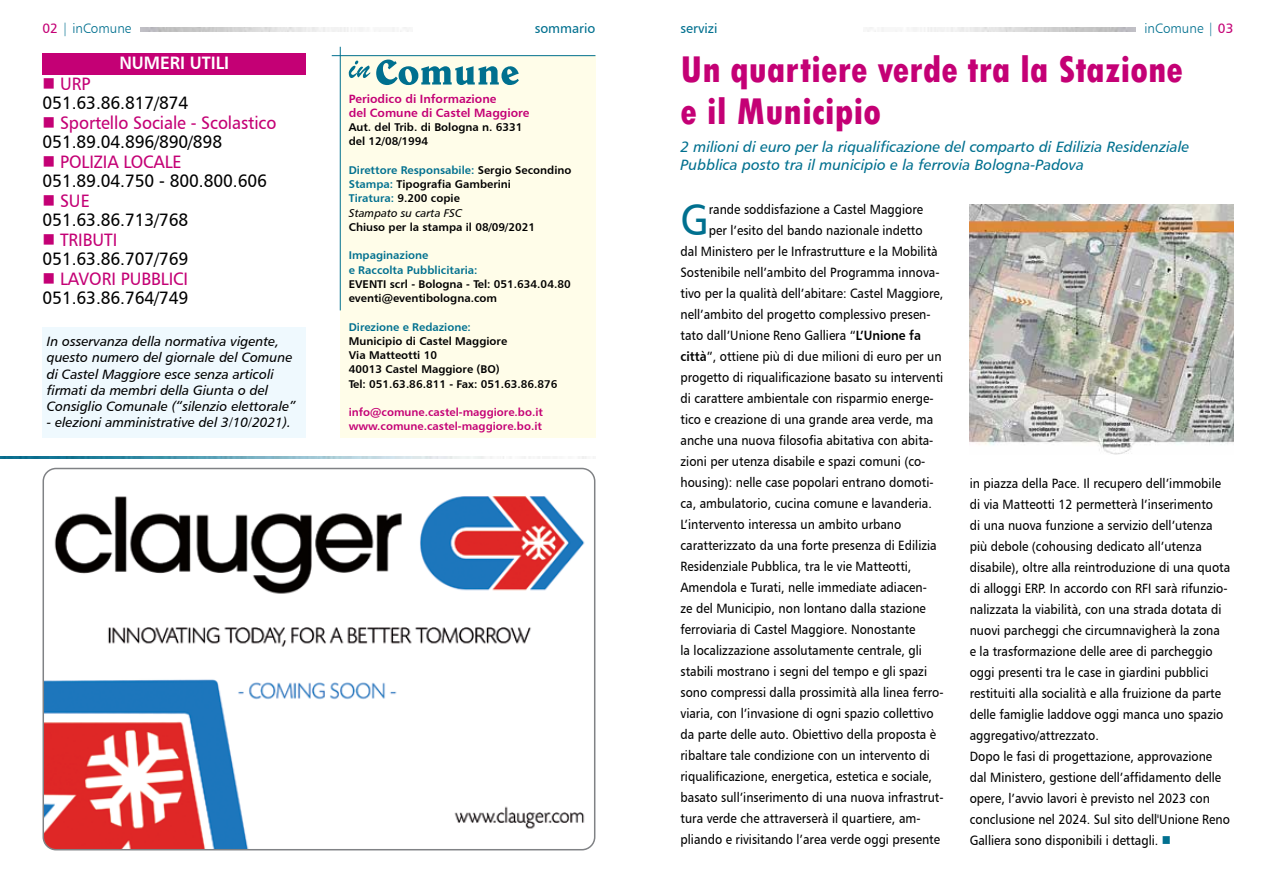
<style>
.page{position:relative;width:1276px;height:893px;background:#fff}
.page>*{position:absolute;margin:0;border:0;box-sizing:border-box;transform-origin:0 0}
.t1{font:43.8px "Humanist 777 BT Roman B";color:#00708f;scale:.91 1}
.t2{font:800 condensed 39px/42px "Tw Cen";color:#c40075}
.t3{font:18px/19.5px "Humanist 777 BT Roman B";letter-spacing:-.005em;color:#000;scale:.95 1}
.t4{font:18px/19.5px "Humanist 777 BT Roman B";letter-spacing:-.005em;color:#c40075;scale:.95 1}
.t5{font:18px "Humanist 777 BT Bold B";letter-spacing:-.005em;color:#fff;scale:.95 1}
.t6{font:15px/18px "Humanist 777 BT Italic B";color:#00708f}
.t7{font:13.5px/21px "Humanist 777 BT Roman B";color:#000;scale:.91 1}
.t8{font:13.5px/16.2px "Humanist 777 BT Italic B";color:#000}
.t9{font:13.5px "Humanist 777 BT Light B";color:#00708f}
.t10{font:13.5px "Humanist 777 BT Roman B";color:#00708f}
.t11{font:12px/14.2px "Humanist 777 BT Bold B";color:#c40075}
.t12{font:11.25px/14.2px "Humanist 777 BT Bold B";color:#000}
.t13{font:11.25px/14.2px "Humanist 777 BT Bold B";color:#c40075}
.t14{font:11.25px/14.2px "Humanist 777 BT Bold B";color:#00708f}
.t15{font:11.25px "Humanist 777 BT Italic B";color:#000}
.s1{font-family:"Humanist 777 BT Roman B";color:#c40075}
.s2{color:#c40075}
.s3{color:#000}
.s4{color:#00708f}
.s5{font-family:"Humanist 777 BT Bold B"}
</style>
<div class="page">
<img style="left:140px;top:28px;width:269px;height:4px">
<div style="left:43px;top:53px;width:263px;height:21px;background:#c40075"></div>
<div style="left:340px;top:55px;width:255px;height:383px;background:#fffde9"></div>
<svg style="left:349px;top:60px;width:170px;height:25px"></svg>
<hr style="left:332px;top:55px;width:263px;height:1px;background:#00708f">
<hr style="left:340px;top:47px;width:1px;height:263px;background:#00708f">
<img style="left:0;top:456px;width:587px;height:2px">
<img style="left:867px;top:28px;width:268px;height:4px">
<div style="left:43px;top:327px;width:263px;height:111px;background:#eff9fe"></div>
<img style="left:43px;top:468px;width:552px;height:382px">
<div style="left:43px;top:468px;width:552px;height:382px;border:2px solid #808285;border-radius:13px"></div>
<img style="left:969px;top:204px;width:264px;height:251px">
<p class="t9" style="left:43px;top:20px;width:90px"><span class="s1">02</span> | inComune</p>
<p class="t10" style="left:535px;top:19px;width:62px">sommario</p>
<h3 class="t5" style="left:119px;top:51px;width:117px">NUMERI UTILI</h3>
<h3 class="t3" style="left:43px;top:74px;width:155px"><span class="s2">■ URP<br></span>051.63.86.817/874</h3>
<h3 class="t4" style="left:43px;top:113px;width:248px">■ Sportello Sociale - Scolastico<br><span class="s3">051.89.04.896/890/898</span></h3>
<h3 class="t3" style="left:43px;top:152px;width:238px"><span class="s2">■ POLIZIA LOCALE<br></span>051.89.04.750 - 800.800.606</h3>
<h3 class="t3" style="left:43px;top:191px;width:155px"><span class="s2">■ SUE<br></span>051.63.86.713/768</h3>
<h3 class="t3" style="left:43px;top:230px;width:155px"><span class="s2">■ TRIBUTI<br></span>051.63.86.707/769</h3>
<h3 class="t3" style="left:43px;top:269px;width:155px"><span class="s2">■ LAVORI PUBBLICI<br></span>051.63.86.764/749</h3>
<p class="t8" style="left:47px;top:333px;width:250px">In osservanza della normativa vigente, questo numero del giornale del Comune di Castel Maggiore esce senza articoli firmati da membri della Giunta o del Consiglio Comunale (“silenzio elettorale”</p>
<p class="t8" style="left:47px;top:414px;width:246px">- elezioni amministrative del 3/10/2021).</p>
<p class="t11" style="left:349px;top:91px;width:182px">Periodico di Informazione<br>del Comune di Castel Maggiore</p>
<p class="t12" style="left:349px;top:120px;width:175px">Aut. del Trib. di Bologna n. 6331 del 12/08/1994</p>
<p class="t12" style="left:349px;top:163px;width:224px"><span class="s4">Direttore Responsabile:</span> Sergio Secondino<br><span class="s4">Stampa:</span> Tipografia Gamberini<br><span class="s4">Tiratura:</span> 9.200 copie</p>
<p class="t15" style="left:349px;top:206px;width:115px">Stampato su carta FSC</p>
<p class="t12" style="left:349px;top:220px;width:188px">Chiuso per la stampa il 08/09/2021</p>
<p class="t14" style="left:349px;top:248px;width:130px">Impaginazione<br>e Raccolta Pubblicitaria:</p>
<p class="t12" style="left:349px;top:277px;width:223px">EVENTI scrl - Bologna - Tel: 051.634.04.80 eventi@eventibologna.com</p>
<p class="t14" style="left:349px;top:319px;width:124px">Direzione e Redazione:</p>
<p class="t12" style="left:349px;top:334px;width:210px">Municipio di Castel Maggiore<br>Via Matteotti 10<br>40013 Castel Maggiore (BO)<br>Tel: 051.63.86.811 - Fax: 051.63.86.876</p>
<p class="t13" style="left:349px;top:405px;width:196px">info@comune.castel-maggiore.bo.it www.comune.castel-maggiore.bo.it</p>
<p class="t10" style="left:680px;top:19px;width:39px">servizi</p>
<p class="t9" style="left:1144px;top:20px;width:90px">inComune | <span class="s1">03</span></p>
<h2 class="t2" style="left:680px;top:49px;width:504px">Un quartiere verde tra la Stazione e il Municipio</h2>
<p class="t6" style="left:680px;top:137px;width:510px">2 milioni di euro per la riqualificazione del comparto di Edilizia Residenziale<br>Pubblica posto tra il municipio e la ferrovia Bologna-Padova</p>
<h1 class="t1" style="left:680px;top:193px;width:33px">G</h1>
<p class="t7" style="left:709px;top:199px;width:237px">rande soddisfazione a Castel Maggiore</p>
<p class="t7" style="left:709px;top:220px;width:236px">per l’esito del bando nazionale indetto</p>
<p class="t7" style="left:680px;top:241px;width:284px">dal Ministero per le Infrastrutture e la Mobilità</p>
<p class="t7" style="left:680px;top:262px;width:286px">Sostenibile nell’ambito del Programma innova-</p>
<p class="t7" style="left:680px;top:283px;width:290px">tivo per la qualità dell’abitare: Castel Maggiore,</p>
<p class="t7" style="left:680px;top:304px;width:276px">nell’ambito del progetto complessivo presen-</p>
<p class="t7" style="left:680px;top:325px;width:266px">tato dall’Unione Reno Galliera “<span class="s5">L’Unione fa</span></p>
<p class="t7" style="left:680px;top:346px;width:288px"><span class="s5">città</span>”, ottiene più di due milioni di euro per un</p>
<p class="t7" style="left:680px;top:367px;width:290px">progetto di riqualificazione basato su interventi</p>
<p class="t7" style="left:680px;top:388px;width:280px">di carattere ambientale con risparmio energe-</p>
<p class="t7" style="left:680px;top:409px;width:279px">tico e creazione di una grande area verde, ma</p>
<p class="t7" style="left:680px;top:430px;width:279px">anche una nuova filosofia abitativa con abita-</p>
<p class="t7" style="left:680px;top:451px;width:271px">zioni per utenza disabile e spazi comuni (co-</p>
<p class="t7" style="left:680px;top:472px;width:279px">housing): nelle case popolari entrano domoti-</p>
<p class="t7" style="left:680px;top:493px;width:278px">ca, ambulatorio, cucina comune e lavanderia.</p>
<p class="t7" style="left:680px;top:514px;width:244px">L’intervento interessa un ambito urbano</p>
<p class="t7" style="left:680px;top:535px;width:283px">caratterizzato da una forte presenza di Edilizia</p>
<p class="t7" style="left:680px;top:556px;width:255px">Residenziale Pubblica, tra le vie Matteotti,</p>
<p class="t7" style="left:680px;top:577px;width:272px">Amendola e Turati, nelle immediate adiacen-</p>
<p class="t7" style="left:680px;top:598px;width:271px">ze del Municipio, non lontano dalla stazione</p>
<p class="t7" style="left:680px;top:619px;width:260px">ferroviaria di Castel Maggiore. Nonostante</p>
<p class="t7" style="left:680px;top:640px;width:267px">la localizzazione assolutamente centrale, gli</p>
<p class="t7" style="left:680px;top:661px;width:272px">stabili mostrano i segni del tempo e gli spazi</p>
<p class="t7" style="left:680px;top:682px;width:291px">sono compressi dalla prossimità alla linea ferro-</p>
<p class="t7" style="left:680px;top:703px;width:280px">viaria, con l’invasione di ogni spazio collettivo</p>
<p class="t7" style="left:680px;top:724px;width:282px">da parte delle auto. Obiettivo della proposta è</p>
<p class="t7" style="left:680px;top:745px;width:275px">ribaltare tale condizione con un intervento di</p>
<p class="t7" style="left:680px;top:766px;width:278px">riqualificazione, energetica, estetica e sociale,</p>
<p class="t7" style="left:680px;top:787px;width:290px">basato sull’inserimento di una nuova infrastrut-</p>
<p class="t7" style="left:680px;top:808px;width:265px">tura verde che attraverserà il quartiere, am-</p>
<p class="t7" style="left:680px;top:829px;width:287px">pliando e rivisitando l’area verde oggi presente</p>
<p class="t7" style="left:969px;top:472px;width:288px">in piazza della Pace. Il recupero dell’immobile di via Matteotti 12 permetterà l’inserimento<br>di una nuova funzione a servizio dell’utenza più debole (cohousing dedicato all’utenza disabile), oltre alla reintroduzione di una quota di alloggi ERP. In accordo con RFI sarà rifunzio&shy;nalizzata la viabilità, con una strada dotata di nuovi parcheggi che circumnavigherà la zona<br>e la trasformazione delle aree di parcheggio oggi presenti tra le case in giardini pubblici restituiti alla socialità e alla fruizione da parte delle famiglie laddove oggi manca uno spazio aggregativo/attrezzato.<br>Dopo le fasi di progettazione, approvazione dal Ministero, gestione dell’affidamento delle opere, l’avvio lavori è previsto nel 2023 con conclusione nel 2024. Sul sito dell'Unione Reno Galliera sono disponibili i dettagli. <span class="s4">■</span></p>
</div>
